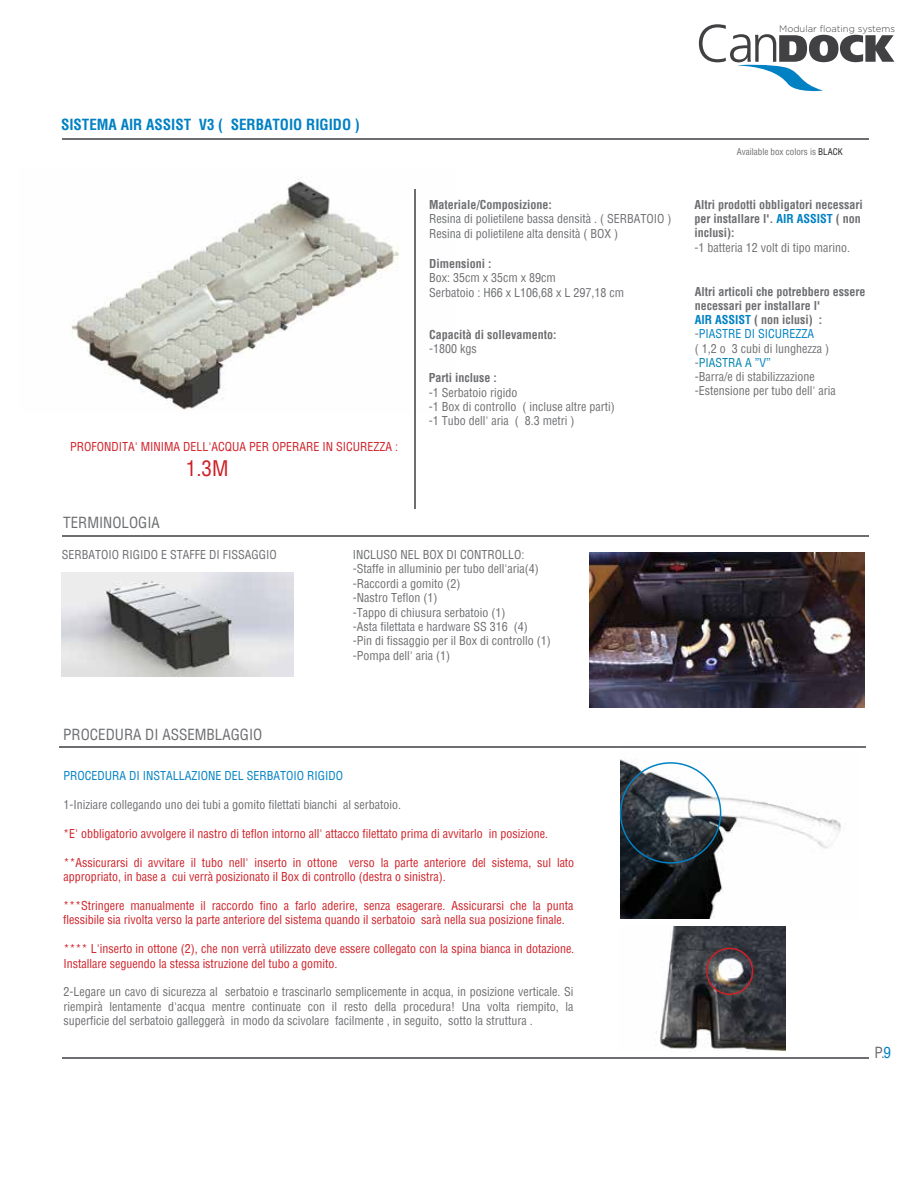
<style>
.page{position:relative;width:918px;height:1188px;background:#fff}
.page>*{position:absolute;margin:0;border:0;box-sizing:border-box;transform-origin:0 0}
.t1{font:21px "Helvetica Condensed";color:#cf2027}
.t2{font:700 15px "Helvetica Condensed";color:#0081c4}
.t3{font:condensed 15px "Helvetica";color:#6d6e71}
.t4{font:15px "Helvetica Condensed";color:#6d6e71}
.t5{font:condensed 12px/14.4px "Helvetica";color:#cf2027}
.t6{font:condensed 12px/14.4px "Helvetica";color:#6d6e71}
.t7{font:12px/14.2px "Helvetica Condensed";color:#6d6e71}
.t8{font:700 12px/14.1px "Helvetica Condensed";color:#6d6e71}
.t9{font:12px "Helvetica Condensed";color:#cf2027}
.t10{font:condensed 12px "Helvetica";color:#0081c4}
.t11{font:300 9.45px "Gotham HTF";color:#414042}
.t12{font:9px "Helvetica Condensed";color:#6d6e71}
.s1{font-family:"Helvetica";font-stretch:condensed}
.s2{font-weight:700}
.s3{font-family:"Helvetica Condensed";font-stretch:normal}
.s4{color:#231f20}
.s5{color:#0081c4}
.s6{font-weight:700;color:#0081c4}
.s7{color:#0083ae}
</style>
<div class="page">
<img style="left:621px;top:746px;width:236px;height:172px">
<div style="left:620px;top:762px;width:101px;height:102px;border:2px solid #0081c4;border-radius:50%"></div>
<img style="left:71px;top:179px;width:328px;height:231px">
<svg style="left:699px;top:24px;width:195px;height:68px"></svg>
<hr style="left:62px;top:1058px;width:807px;height:1px;background:#6d6e71">
<hr style="left:62px;top:139px;width:807px;height:1px;background:#6d6e71">
<hr style="left:62px;top:535px;width:807px;height:1px;background:#6d6e71">
<hr style="left:59px;top:747px;width:807px;height:1px;background:#6d6e71">
<hr style="left:414px;top:189px;width:2px;height:320px;background:#6d6e71">
<img style="left:62px;top:573px;width:231px;height:103px">
<img style="left:655px;top:926px;width:130px;height:125px">
<div style="left:706px;top:948px;width:47px;height:47px;border:2px solid #cf2027;border-radius:50%"></div>
<img style="left:590px;top:553px;width:274px;height:154px">
<p class="t11" style="left:779px;top:24px;width:117px">Modular floating systems</p>
<p class="t2" style="left:61px;top:115px;width:300px">SISTEMA AIR ASSIST V3 ( <span class="s1">SERBATOIO</span> RIGIDO )</p>
<p class="t9" style="left:70px;top:438px;width:330px">PROFONDITA' MINIMA DELL'ACQUA PER OPERARE IN SICUREZZA :</p>
<h1 class="t1" style="left:186px;top:454px;width:44px">1.3M</h1>
<p class="t4" style="left:63px;top:513px;width:98px">TERMINOLOGIA</p>
<p class="t7" style="left:429px;top:197px;width:244px"><span class="s2">Materiale/Composizione:<br></span>Resina di polietilene bassa densità . ( <span class="s1">SERBATOIO )<br></span>Resina di polietilene alta densità ( BOX )</p>
<p class="t8" style="left:429px;top:256px;width:64px">Dimensioni :</p>
<p class="t7" style="left:429px;top:270px;width:128px">Box: 35cm x 35cm x 89cm</p>
<p class="t6" style="left:429px;top:285px;width:196px">Serbatoio <span class="s3">: H</span>66 <span class="s3">x</span> L106,68 <span class="s3">x L</span> 29<span class="s3">7</span>,18 cm</p>
<p class="t8" style="left:429px;top:327px;width:129px">Capacità di sollevamento:</p>
<p class="t7" style="left:429px;top:342px;width:49px">-1800 kgs</p>
<p class="t8" style="left:429px;top:370px;width:69px">Parti incluse :</p>
<p class="t6" style="left:429px;top:385px;width:90px"><span class="s3">-1</span> Serbatoio <span class="s3">rigido</span></p>
<p class="t7" style="left:429px;top:399px;width:187px">-1 Box di controllo ( incluse altre parti) -1 <span class="s1">T</span>ubo dell' aria ( 8.3 met<span class="s1">ri</span> )</p>
<p class="t7" style="left:62px;top:547px;width:217px"><span class="s1">SERBATOIO</span> RIGIDO E STAFFE DI FISSAGGIO</p>
<p class="t7" style="left:353px;top:547px;width:173px">INCLUSO NEL BOX DI CONTROLLO:</p>
<p class="t6" style="left:353px;top:562px;width:187px"><span class="s3">-</span>Staffe in alluminio per tubo dell'aria<span class="s3">(4) -</span>Raccordi a gomito <span class="s3">(2)</span></p>
<p class="t7" style="left:353px;top:590px;width:86px">-<span class="s1">Nastro</span> Teflon <span class="s1">(</span>1)</p>
<p class="t6" style="left:353px;top:605px;width:199px"><span class="s3">-</span>Tappo di chiusura serbatoio <span class="s3">(1)<br>-</span>Asta filettata e hardware <span class="s3">SS 316 (4)<br>-</span>Pin di fissaggio per il Box di controllo <span class="s3">(1) -</span>Pompa dell' aria <span class="s3">(1)</span></p>
<p class="t12" style="left:737px;top:146px;width:107px">Available box colors is <span class="s4">BLACK</span></p>
<p class="t8" style="left:694px;top:198px;width:170px">Altri prodotti obbligatori necessari per installare l'. <span class="s5">AIR ASSIST</span> ( non inclusi):</p>
<p class="t7" style="left:694px;top:240px;width:157px">-1 batteria 12 volt di tipo marino.</p>
<p class="t7" style="left:695px;top:284px;width:172px"><span class="s2">Altri articoli che potrebbero essere necessari per installare l'<br></span><span class="s6">AIR ASSIST</span> <span class="s2">( non iclusi) : </span>-<span class="s5">PIASTRE DI SICUREZZA<br></span>( 1,2 o 3 cubi di lunghezza ) -<span class="s7">PIASTRA A</span> <span class="s5">”V”<br></span>-Barra/e di stabilizzazione -Estensione per tubo dell' aria</p>
<p class="t3" style="left:63px;top:725px;width:201px">PROCEDURA DI ASSEMBLAGGIO</p>
<p class="t10" style="left:63px;top:768px;width:281px">PROCEDURA DI INSTALLAZIONE DEL SERBATOIO RIGIDO</p>
<p class="t6" style="left:63px;top:797px;width:339px"><span class="s3">1-</span>Iniziare collegando uno dei tubi a gomito filettati bianchi al serbatoio.</p>
<p class="t5" style="left:63px;top:826px;width:486px"><span class="s3">*</span>E' obbligatorio avvolgere il nastro di teflon intorno all' attacco filettato prima di avvitarlo in posizione.</p>
<p class="t5" style="left:63px;top:855px;width:512px"><span class="s3">**</span>Assicurarsi di avvitare il tubo nell' inserto in ottone verso la parte anteriore del sistema, sul lato appropriato, in base a cui verrà posizionato il Box di controllo (destra o sinistra)<span class="s3">.</span></p>
<p class="t5" style="left:63px;top:898px;width:512px"><span class="s3">***</span>Stringere manualmente il raccordo fino a farlo aderire, senza esagerare. Assicurarsi che la punta flessibile sia rivolta verso la parte anteriore del sistema quando il serbatoio sarà nella sua posizione finale.</p>
<p class="t5" style="left:63px;top:941px;width:512px"><span class="s3">****</span> L'inserto in ottone (2), che non verrà utilizzato deve essere collegato con la spina bianca in dotazione.<br>Installare seguendo la stessa istruzione del tubo a gomito<span class="s3">.</span></p>
<p class="t6" style="left:63px;top:985px;width:512px;text-align:justify"><span class="s3">2-</span>Legare un cavo di sicurezza al serbatoio e trascinarlo semplicemente in acqua, in posizione verticale. Si riempirà lentamente d'acqua mentre continuate con il resto della procedura! Una volta riempito, la superficie del serbatoio galleggerà in modo da scivolare facilmente , in seguito, sotto la struttura .</p>
<p class="t4" style="left:874px;top:1043px;width:18px">P.<span class="s5">9</span></p>
</div>
